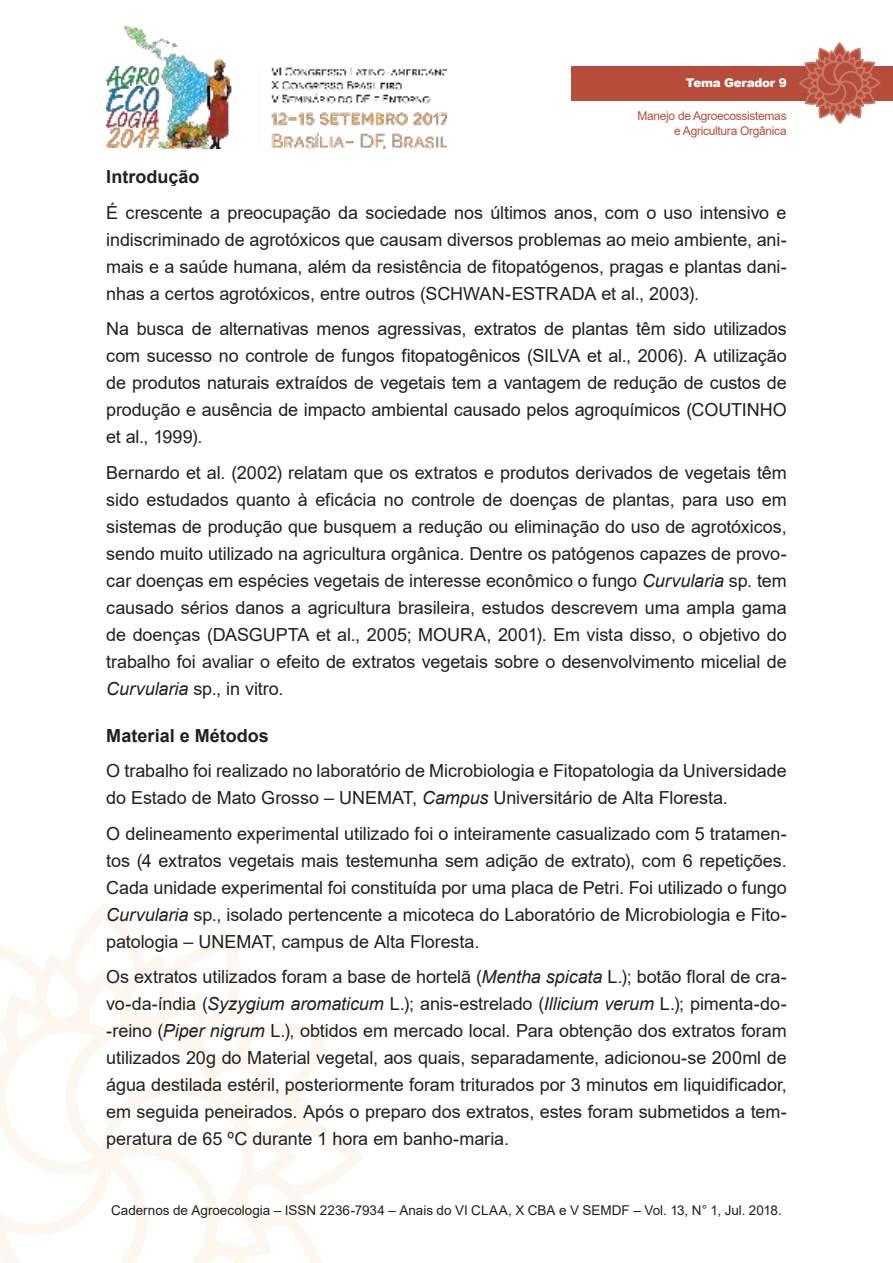
<style>
.page{position:relative;width:893px;height:1263px;background:#fff}
.page>*{position:absolute;margin:0;border:0;box-sizing:border-box;transform-origin:0 0}
.t1{font:18px/27px "Arial";letter-spacing:-.005em;color:#221f1f;text-align:justify}
.t2{font:700 18px "Arial";color:#221f1f}
.t3{font:13.5px "Arial";color:#221f1f}
.t4{font:12px/14.4px "Arial";letter-spacing:-.025em;color:#b84c3b;text-align:right}
.t5{font:900 12px "Arial";letter-spacing:-.025em;color:#fff}
.s1{font-style:italic}
</style>
<div class="page">
<img style="left:106px;top:25px;width:340px;height:124px">
<svg style="left:0;top:910px;width:363px;height:353px"></svg>
<div style="left:571px;top:66px;width:322px;height:34px;background:#b84c3b"></div>
<svg style="left:798px;top:43px;width:83px;height:81px"></svg>
<p class="t5" style="left:686px;top:76px;width:102px">Tema Gerador 9</p>
<p class="t4" style="left:637px;top:110px;width:151px">Manejo de Agroecossistemas e Agricultura Orgânica</p>
<p class="t2" style="left:106px;top:170px;width:95px">Introdução</p>
<p class="t1" style="left:106px;top:200px;width:682px">É crescente a preocupação da sociedade nos últimos anos, com o uso intensivo e indiscriminado de agrotóxicos que causam diversos problemas ao meio ambiente, ani&shy;mais e a saúde humana, além da resistência de fitopatógenos, pragas e plantas dani&shy;nhas a certos agrotóxicos, entre outros (SCHWAN-ESTRADA et al., 2003).</p>
<p class="t1" style="left:106px;top:317px;width:682px">Na busca de alternativas menos agressivas, extratos de plantas têm sido utilizados com sucesso no controle de fungos fitopatogênicos (SILVA et al., 2006). A utilização de produtos naturais extraídos de vegetais tem a vantagem de redução de custos de produção e ausência de impacto ambiental causado pelos agroquímicos (COUTINHO et al., 1999).</p>
<p class="t1" style="left:106px;top:460px;width:682px">Bernardo et al. (2002) relatam que os extratos e produtos derivados de vegetais têm sido estudados quanto à eficácia no controle de doenças de plantas, para uso em sistemas de produção que busquem a redução ou eliminação do uso de agrotóxicos, sendo muito utilizado na agricultura orgânica. Dentre os patógenos capazes de provo&shy;car doenças em espécies vegetais de interesse econômico o fungo <span class="s1">Curvularia</span> sp. tem causado sérios danos a agricultura brasileira, estudos descrevem uma ampla gama de doenças (DASGUPTA et al., 2005; MOURA, 2001). Em vista disso, o objetivo do trabalho foi avaliar o efeito de extratos vegetais sobre o desenvolvimento micelial de <span class="s1">Curvularia</span> sp., in vitro.</p>
<p class="t2" style="left:106px;top:729px;width:164px">Material e Métodos</p>
<p class="t1" style="left:106px;top:759px;width:682px">O trabalho foi realizado no laboratório de Microbiologia e Fitopatologia da Universidade do Estado de Mato Grosso – UNEMAT, <span class="s1">Campus</span> Universitário de Alta Floresta.</p>
<p class="t1" style="left:106px;top:822px;width:682px">O delineamento experimental utilizado foi o inteiramente casualizado com 5 tratamen&shy;tos (4 extratos vegetais mais testemunha sem adição de extrato), com 6 repetições.<br>Cada unidade experimental foi constituída por uma placa de Petri. Foi utilizado o fungo <span class="s1">Curvularia</span> sp., isolado pertencente a micoteca do Laboratório de Microbiologia e Fito&shy;patologia – UNEMAT, campus de Alta Floresta.</p>
<p class="t1" style="left:106px;top:965px;width:682px">Os extratos utilizados foram a base de hortelã (<span class="s1">Mentha spicata</span> L.); botão floral de cra&shy;vo-da-índia (<span class="s1">Syzygium aromaticum</span> L.); anis-estrelado (<span class="s1">Illicium verum</span> L.); pimenta-do--reino (<span class="s1">Piper nigrum</span> L.), obtidos em mercado local. Para obtenção dos extratos foram utilizados 20g do Material vegetal, aos quais, separadamente, adicionou-se 200ml de água destilada estéril, posteriormente foram triturados por 3 minutos em liquidificador, em seguida peneirados. Após o preparo dos extratos, estes foram submetidos a tem&shy;peratura de 65 ºC durante 1 hora em banho-maria.</p>
<p class="t3" style="left:111px;top:1205px;width:672px">Cadernos de Agroecologia – ISSN 2236-7934 – Anais do VI CLAA, X CBA e V SEMDF – Vol. 13, N° 1, Jul. 2018.</p>
</div>
